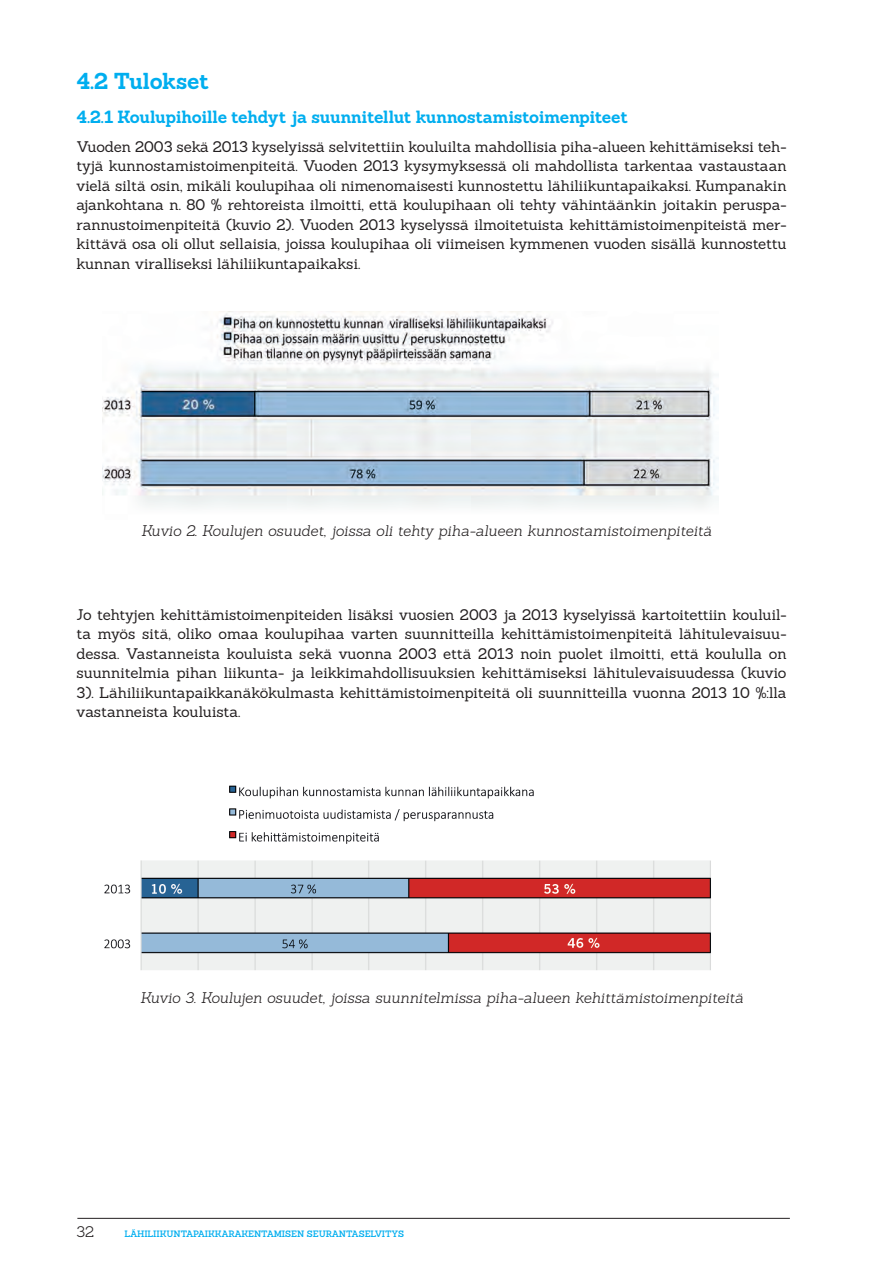
<style>
.page{position:relative;width:893px;height:1263px;background:#fff}
.page>*{position:absolute;margin:0;border:0;box-sizing:border-box;transform-origin:0 0}
.Väliotsikko_sin1{font:700 22.5px "Sanchez";letter-spacing:-.015em;color:#00aeef}
.Väliotsikko2{font:700 17.25px "Sanchez";letter-spacing:-.01em;color:#00aeef}
.Leipis{font:15px/19.5px "Sanchez";letter-spacing:-.005em;color:#231f20;text-align:justify}
.Kuviot{font:italic 300 15px "Sanchez";letter-spacing:-.005em;color:#231f20}
.t1{font:300 15px "Sanchez";color:#231f20}
.t2{font:600 9px "Sanchez";letter-spacing:-.025em;color:#00aeef}
</style>
<div class="page">
<img style="left:103px;top:311px;width:615px;height:196px">
<img style="left:104px;top:785px;width:607px;height:185px">
<hr style="left:77px;top:1218px;width:713px;height:1px;background:#231f20">
<p class="Väliotsikko_sin1" style="left:77px;top:65px;width:134px">4.2 Tulokset</p>
<p class="Väliotsikko2" style="left:77px;top:105px;width:553px">4.2.1 Koulupihoille tehdyt ja suunnitellut kunnostamistoimenpiteet</p>
<p class="Leipis" style="left:77px;top:136px;width:712px">Vuoden 2003 sekä 2013 kyselyissä selvitettiin kouluilta mahdollisia piha-alueen kehittämiseksi teh&shy;tyjä kunnostamistoimenpiteitä. Vuoden 2013 kysymyksessä oli mahdollista tarkentaa vastaustaan vielä siltä osin, mikäli koulupihaa oli nimenomaisesti kunnostettu lähiliikuntapaikaksi. Kumpanakin ajankohtana n. 80 % rehtoreista ilmoitti, että koulupihaan oli tehty vähintäänkin joitakin peruspa&shy;rannustoimenpiteitä (kuvio 2). Vuoden 2013 kyselyssä ilmoitetuista kehittämistoimenpiteistä mer&shy;kittävä osa oli ollut sellaisia, joissa koulupihaa oli viimeisen kymmenen vuoden sisällä kunnostettu kunnan viralliseksi lähiliikuntapaikaksi.</p>
<p class="Kuviot" style="left:141px;top:521px;width:572px">Kuvio 2. Koulujen osuudet, joissa oli tehty piha-alueen kunnostamistoimenpiteitä</p>
<p class="Leipis" style="left:77px;top:604px;width:712px">Jo tehtyjen kehittämistoimenpiteiden lisäksi vuosien 2003 ja 2013 kyselyissä kartoitettiin kouluil&shy;ta myös sitä, oliko omaa koulupihaa varten suunnitteilla kehittämistoimenpiteitä lähitulevaisuu&shy;dessa. Vastanneista kouluista sekä vuonna 2003 että 2013 noin puolet ilmoitti, että koululla on suunnitelmia pihan liikunta- ja leikkimahdollisuuksien kehittämiseksi lähitulevaisuudessa (kuvio 3). Lähiliikuntapaikkanäkökulmasta kehittämistoimenpiteitä oli suunnitteilla vuonna 2013 10 %:lla vastanneista kouluista.</p>
<p class="Kuviot" style="left:140px;top:988px;width:605px">Kuvio 3. Koulujen osuudet, joissa suunnitelmissa piha-alueen kehittämistoimenpiteitä</p>
<p class="t1" style="left:77px;top:1222px;width:19px">32</p>
<p class="t2" style="left:124px;top:1227px;width:281px">LÄHILIIKUNTAPAIKKARAKENTAMISEN SEURANTASELVITYS</p>
</div>
